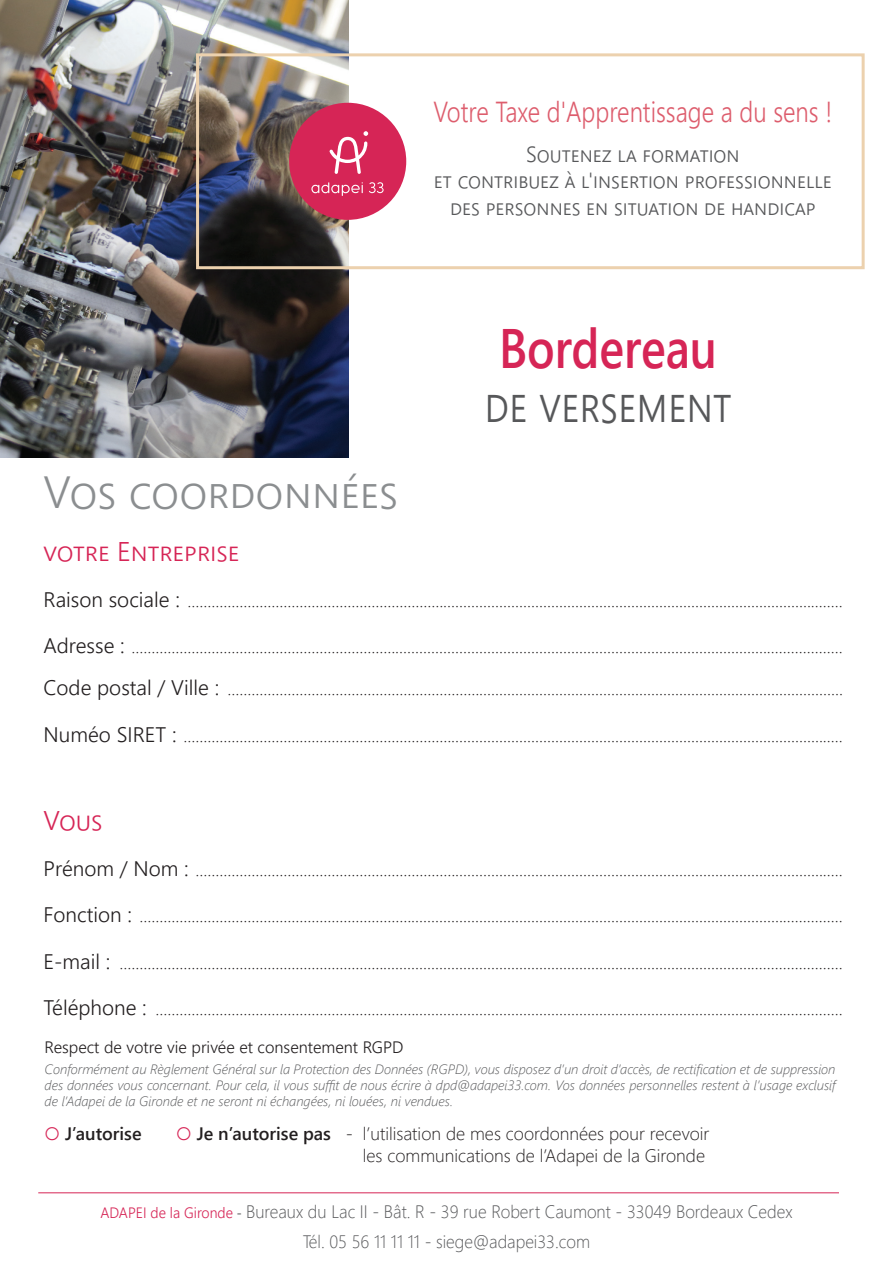
<style>
.page{position:relative;width:893px;height:1263px;background:#fff}
.page>*{position:absolute;margin:0;border:0;box-sizing:border-box;transform-origin:0 0}
.t1{font:600 55.5px "Segoe UI";color:#d62556;scale:.84 1}
.t2{font:300 51px "Segoe UI";color:#57585a;scale:.84 1}
.t3{font:300 45px "Segoe UI";color:#8b8e90}
.t4{font:300 28.95px "Segoe UI";color:#dd5d6d;scale:.84 1}
.t5{font:300 27px "Segoe UI";color:#d62556}
.t6{font:300 21.9px/26.2px "Segoe UI";color:#57585a;text-align:center;scale:.95 1}
.t7{font:300 18px/21.6px "Segoe UI";color:#231f20;text-align:right}
.t8{font:300 18px/30.2px "Segoe UI";color:#57585a;text-align:center;scale:.95 1}
.t9{font:600 18px "Segoe UI";color:#231f20}
.t10{font:300 16.5px "Segoe UI";color:#231f20}
.t11{font:italic 300 13.5px/16.2px "Segoe UI";color:#57585a;text-align:justify}
.s1{font-size:21px}
.s2{font-weight:300;color:#d62556}
.s3{color:#d62556}
.s4{font-weight:600}
.s5{font-size:15px;color:#d62556}
.s6{font-family:"Myriad Pro";font-weight:400;font-size:15px}
</style>
<div class="page">
<img style="left:0;top:0;width:349px;height:457px">
<div style="left:196px;top:53px;width:669px;height:216px;border:3px solid #ecd1ae"></div>
<div style="left:289px;top:103px;width:117px;height:117px;background:#d62556;border-radius:50%"></div>
<svg style="left:329px;top:131px;width:39px;height:43px"></svg>
<svg style="left:311px;top:182px;width:52px;height:14px"></svg>
<svg style="left:369px;top:182px;width:15px;height:11px"></svg>
<hr style="left:38px;top:1192px;width:801px;height:1px;background:#d62556">
<h3 class="t4" style="left:434px;top:84px;width:476px">Votre Taxe d'Apprentissage a du sens !</h3>
<p class="t6" style="left:434px;top:139px;width:420px">Soutenez la formation<br>et contribuez à l'insertion professionnelle des personnes en situation de handicap</p>
<h1 class="t1" style="left:499px;top:296px;width:261px">Bordereau</h1>
<h2 class="t2" style="left:484px;top:356px;width:296px">de versement</h2>
<h3 class="t3" style="left:44px;top:450px;width:356px">Vos coordonnées</h3>
<h3 class="t5" style="left:44px;top:526px;width:198px">votre Entreprise</h3>
<p class="t7" style="left:44px;top:588px;width:801px"><span class="s1">Raison sociale :</span> ....................................................................................................................................................................</p>
<p class="t7" style="left:44px;top:634px;width:801px"><span class="s1">Adresse :</span> ..................................................................................................................................................................................</p>
<p class="t7" style="left:44px;top:676px;width:801px"><span class="s1">Code postal / Ville :</span> ..........................................................................................................................................................</p>
<p class="t7" style="left:44px;top:723px;width:801px"><span class="s1">Numéo SIRET :</span> .....................................................................................................................................................................</p>
<h3 class="t5" style="left:44px;top:795px;width:61px">Vous</h3>
<p class="t7" style="left:44px;top:857px;width:801px"><span class="s1">Prénom / Nom :</span> ..................................................................................................................................................................</p>
<p class="t7" style="left:44px;top:903px;width:801px"><span class="s1">Fonction :</span> ................................................................................................................................................................................</p>
<p class="t7" style="left:44px;top:950px;width:801px"><span class="s1">E-mail :</span> .....................................................................................................................................................................................</p>
<p class="t7" style="left:44px;top:996px;width:801px"><span class="s1">Téléphone :</span> ............................................................................................................................................................................</p>
<p class="t10" style="left:45px;top:1032px;width:360px">Respect de votre vie privée et consentement RGPD</p>
<p class="t11" style="left:45px;top:1058px;width:792px">Conformément au Règlement Général sur la Protection des Données (RGPD), vous disposez d’un droit d’accès, de rectification et de suppression des données vous concernant. Pour cela, il vous suffit de nous écrire à dpd@adapei33.com. Vos données personnelles restent à l’usage exclusif de l’Adapei de la Gironde et ne seront ni échangées, ni louées, ni vendues.</p>
<p class="t9" style="left:45px;top:1117px;width:98px"><span class="s2">○</span> J’autorise</p>
<p class="t7" style="left:176px;top:1121px;width:535px"><span class="s3">○</span> <span class="s4">Je n’autorise pas</span> - l’utilisation de mes coordonnées pour recevoir les communications de l’Adapei de la Gironde</p>
<p class="t8" style="left:100px;top:1195px;width:730px"><span class="s5">ADAPEI de la Gironde</span> <span class="s6">-</span> Bureaux du Lac II - Bât. R - 39 rue Robert Caumont - 33049 Bordeaux Cedex<br>Tél. 05 56 11 11 11 - siege@adapei33.com</p>
</div>
